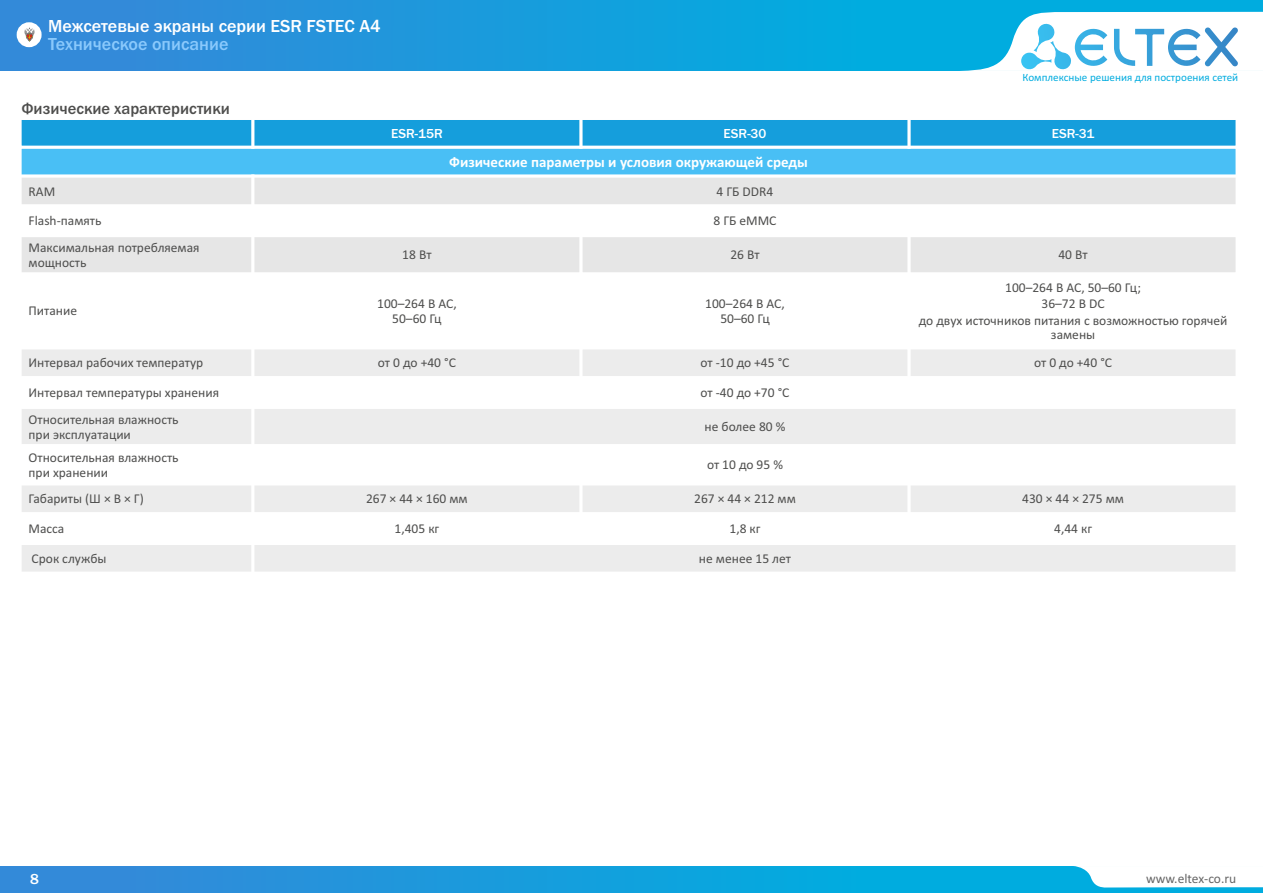
<style>
.page{position:relative;width:1263px;height:893px;background:#fff}
.page>*{position:absolute;margin:0;border:0;box-sizing:border-box;transform-origin:0 0}
.t1{font:500 18px "Franklin Gothic";color:#fff}
.t2{font:500 18px "Franklin Gothic";color:#8ac9fc}
.t3{font:500 16.5px "Franklin Gothic";color:#4e4e4d}
.t4{font:700 15px "Calibri";color:#fff}
.t5{font:500 15px "Franklin Gothic";color:#fff}
.t6{font:13.5px/14.9px "Calibri";color:#4e4e4d}
.t7{font:500 13.5px "Franklin Gothic";color:#fff}
.t8{font:13.5px "Calibri";color:#666}
.t9{font:11.1px "Calibri";color:#00acdf}
</style>
<div class="page">
<div style="left:0;top:866px;width:1263px;height:27px;background:linear-gradient(to right,#3489d9,#00b4e0)"></div>
<svg style="left:1073px;top:866px;width:190px;height:22px"></svg>
<div style="left:20px;top:118px;width:233px;height:29px;background:#159edc"></div>
<div style="left:253px;top:118px;width:328px;height:29px;background:#159edc"></div>
<div style="left:581px;top:118px;width:328px;height:29px;background:#159edc"></div>
<div style="left:909px;top:118px;width:328px;height:29px;background:#159edc"></div>
<div style="left:20px;top:147px;width:1217px;height:29px;background:#49bff5"></div>
<div style="left:20px;top:176px;width:233px;height:30px;background:#e6e6e6"></div>
<div style="left:253px;top:176px;width:984px;height:30px;background:#e6e6e6"></div>
<div style="left:20px;top:236px;width:233px;height:38px;background:#e6e6e6"></div>
<div style="left:253px;top:236px;width:328px;height:38px;background:#e6e6e6"></div>
<div style="left:581px;top:236px;width:328px;height:38px;background:#e6e6e6"></div>
<div style="left:909px;top:236px;width:328px;height:38px;background:#e6e6e6"></div>
<div style="left:20px;top:348px;width:233px;height:30px;background:#ececec"></div>
<div style="left:253px;top:348px;width:328px;height:30px;background:#ececec"></div>
<div style="left:581px;top:348px;width:328px;height:30px;background:#ececec"></div>
<div style="left:909px;top:348px;width:328px;height:30px;background:#ececec"></div>
<div style="left:20px;top:407px;width:233px;height:39px;background:#ececec"></div>
<div style="left:253px;top:407px;width:984px;height:39px;background:#ececec"></div>
<div style="left:20px;top:484px;width:233px;height:30px;background:#ececec"></div>
<div style="left:253px;top:484px;width:328px;height:30px;background:#ececec"></div>
<div style="left:581px;top:484px;width:328px;height:30px;background:#ececec"></div>
<div style="left:909px;top:484px;width:328px;height:30px;background:#ececec"></div>
<div style="left:20px;top:543px;width:233px;height:30px;background:#ececec"></div>
<div style="left:253px;top:543px;width:984px;height:30px;background:#ececec"></div>
<hr style="left:18px;top:146px;width:4px;height:429px;background:#fff">
<svg style="left:20px;top:120px;width:2px;height:26px"></svg>
<hr style="left:251px;top:346px;width:3px;height:229px;background:#fff">
<hr style="left:251px;top:174px;width:3px;height:175px;background:#fff">
<hr style="left:251px;top:117px;width:3px;height:32px;background:#fff">
<hr style="left:579px;top:482px;width:3px;height:63px;background:#fff">
<hr style="left:579px;top:346px;width:3px;height:33px;background:#fff">
<hr style="left:579px;top:234px;width:3px;height:41px;background:#fff">
<hr style="left:579px;top:117px;width:3px;height:32px;background:#fff">
<hr style="left:907px;top:482px;width:4px;height:63px;background:#fff">
<hr style="left:907px;top:346px;width:4px;height:33px;background:#fff">
<hr style="left:907px;top:234px;width:4px;height:41px;background:#fff">
<svg style="left:907px;top:120px;width:4px;height:26px"></svg>
<hr style="left:1235px;top:542px;width:4px;height:33px;background:#fff">
<hr style="left:1235px;top:482px;width:4px;height:63px;background:#fff">
<hr style="left:1235px;top:406px;width:4px;height:79px;background:#fff">
<hr style="left:1235px;top:346px;width:4px;height:33px;background:#fff">
<svg style="left:1235px;top:237px;width:2px;height:35px"></svg>
<svg style="left:1235px;top:149px;width:2px;height:55px"></svg>
<svg style="left:1235px;top:120px;width:2px;height:26px"></svg>
<hr style="left:18px;top:572px;width:1221px;height:3px;background:#fff">
<hr style="left:18px;top:542px;width:1221px;height:3px;background:#fff">
<hr style="left:18px;top:512px;width:1221px;height:3px;background:#fff">
<hr style="left:18px;top:482px;width:1221px;height:3px;background:#fff">
<hr style="left:18px;top:444px;width:1221px;height:3px;background:#fff">
<hr style="left:18px;top:406px;width:236px;height:3px;background:#fff">
<hr style="left:251px;top:406px;width:988px;height:3px;background:#fff">
<hr style="left:18px;top:376px;width:1221px;height:3px;background:#fff">
<hr style="left:18px;top:346px;width:1221px;height:3px;background:#fff">
<hr style="left:18px;top:272px;width:1221px;height:3px;background:#fff">
<hr style="left:18px;top:234px;width:1221px;height:3px;background:#fff">
<hr style="left:18px;top:204px;width:1221px;height:3px;background:#fff">
<svg style="left:21px;top:174px;width:1216px;height:4px;fill:#fff"></svg>
<hr style="left:18px;top:146px;width:1221px;height:3px;background:#fff">
<hr style="left:18px;top:117px;width:1221px;height:3px;background:#fff">
<div style="left:0;top:0;width:1263px;height:71px;background:linear-gradient(to right,#3489d9,#00b4e0)"></div>
<svg style="left:959px;top:12px;width:304px;height:59px"></svg>
<div style="left:17px;top:22px;width:25px;height:25px;border:9px solid #fff;border-radius:50%"></div>
<svg style="left:20px;top:25px;width:19px;height:19px"></svg>
<h1 class="t1" style="left:48px;top:20px;width:334px">Межсетевые экраны серии ESR FSTEC A4</h1>
<h1 class="t2" style="left:48px;top:37px;width:182px">Техническое описание</h1>
<p class="t3" style="left:21px;top:102px;width:210px">Физические характеристики</p>
<p class="t9" style="left:1022px;top:72px;width:217px">Комплексные решения для построения сетей</p>
<p class="t7" style="left:391px;top:128px;width:53px">ESR-15R</p>
<p class="t7" style="left:723px;top:128px;width:44px">ESR-30</p>
<p class="t7" style="left:1052px;top:128px;width:44px">ESR-31</p>
<p class="t4" style="left:449px;top:155px;width:360px">Физические параметры и условия окружающей среды</p>
<p class="t6" style="left:29px;top:185px;width:28px">RAM</p>
<p class="t6" style="left:717px;top:185px;width:58px">4 ГБ DDR4</p>
<p class="t6" style="left:29px;top:214px;width:74px">Flash-память</p>
<p class="t6" style="left:713px;top:214px;width:65px">8 ГБ eMMC</p>
<p class="t6" style="left:29px;top:241px;width:173px">Максимальная потребляемая мощность</p>
<p class="t6" style="left:402px;top:249px;width:31px">18 Вт</p>
<p class="t6" style="left:730px;top:249px;width:31px">26 Вт</p>
<p class="t6" style="left:1058px;top:249px;width:31px">40 Вт</p>
<p class="t6" style="left:29px;top:305px;width:50px">Питание</p>
<p class="t6" style="left:377px;top:297px;width:81px;text-align:center">100–264 В AC,<br>50–60 Гц</p>
<p class="t6" style="left:705px;top:297px;width:81px;text-align:center">100–264 В AC,<br>50–60 Гц</p>
<p class="t6" style="left:919px;top:280px;width:310px;line-height:16.5px;text-align:center">100–264 В AC, 50–60 Гц;<br>36–72 В DC<br>до двух источников питания с возможностью горячей</p>
<p class="t6" style="left:1051px;top:329px;width:46px">замены</p>
<p class="t6" style="left:29px;top:357px;width:176px">Интервал рабочих температур</p>
<p class="t6" style="left:378px;top:357px;width:79px">от 0 до +40 °С</p>
<p class="t6" style="left:700px;top:357px;width:90px">от -10 до +45 °С</p>
<p class="t6" style="left:1034px;top:357px;width:79px">от 0 до +40 °С</p>
<p class="t6" style="left:29px;top:386px;width:192px">Интервал температуры хранения</p>
<p class="t6" style="left:700px;top:386px;width:90px">от -40 до +70 °С</p>
<p class="t6" style="left:29px;top:413px;width:152px">Относительная влажность при эксплуатации</p>
<p class="t6" style="left:705px;top:420px;width:82px">не более 80 %</p>
<p class="t6" style="left:29px;top:451px;width:152px">Относительная влажность при хранении</p>
<p class="t6" style="left:707px;top:459px;width:77px">от 10 до 95 %</p>
<p class="t6" style="left:29px;top:493px;width:117px">Габариты (Ш × В × Г)</p>
<p class="t6" style="left:366px;top:493px;width:103px">267 × 44 × 160 мм</p>
<p class="t6" style="left:694px;top:493px;width:103px">267 × 44 × 212 мм</p>
<p class="t6" style="left:1022px;top:493px;width:103px">430 × 44 × 275 мм</p>
<p class="t6" style="left:29px;top:522px;width:37px">Масса</p>
<p class="t6" style="left:395px;top:522px;width:46px">1,405 кг</p>
<p class="t6" style="left:729px;top:522px;width:33px">1,8 кг</p>
<p class="t6" style="left:1054px;top:522px;width:39px">4,44 кг</p>
<p class="t6" style="left:32px;top:552px;width:76px">Cрок службы</p>
<p class="t6" style="left:699px;top:552px;width:94px">не менее 15 лет</p>
<p class="t5" style="left:30px;top:874px;width:10px">8</p>
<p class="t8" style="left:1146px;top:873px;width:92px">www.eltex-co.ru</p>
</div>
